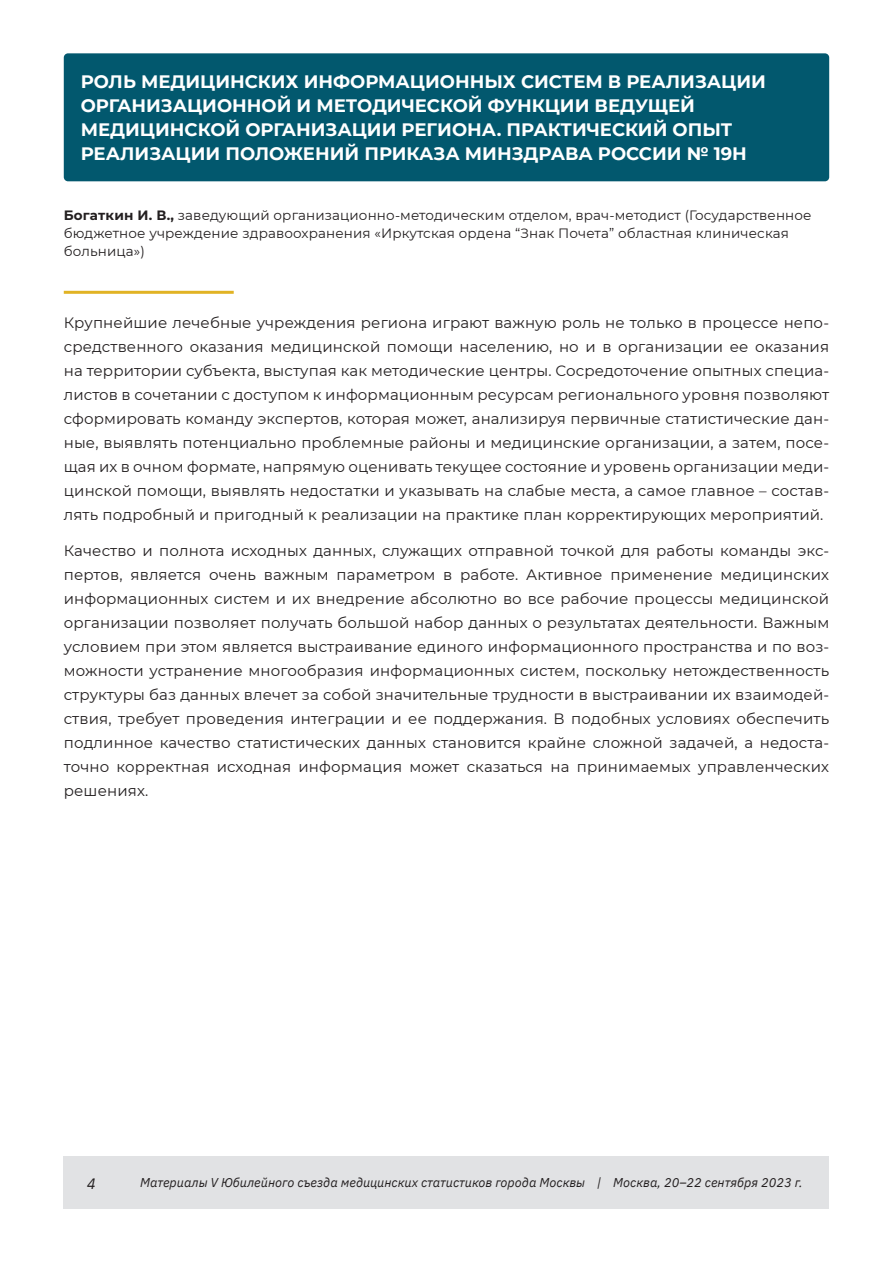
<style>
.page{position:relative;width:893px;height:1263px;background:#fff}
.page>*{position:absolute;margin:0;border:0;box-sizing:border-box;transform-origin:0 0}
.заг{font:700 18px/24px "Montserrat";color:#fff}
.набор{font:15px/24px "Montserrat";letter-spacing:.01em;color:#231f20;text-align:justify}
.набор_1{font:15px/24px "Montserrat";letter-spacing:.01em;color:#231f20;text-align:justify}
.t1{font:italic 15px "IBM Plex Sans";color:#231f20}
.ФИО{font:13.5px/18px "Montserrat";letter-spacing:.01em;color:#231f20}
.t2{font:italic 12.75px "IBM Plex Sans";color:#231f20}
.s1{font-weight:700}
</style>
<div class="page">
<div style="left:64px;top:1157px;width:765px;height:52px;background:#e1e2e4"></div>
<div style="left:64px;top:53px;width:765px;height:128px;background:#02586e;border-radius:4px"></div>
<hr style="left:64px;top:291px;width:170px;height:3px;background:#e1b324">
<p class="заг" style="left:81px;top:68px;width:687px">РОЛЬ МЕДИЦИНСКИХ ИНФОРМАЦИОННЫХ СИСТЕМ В РЕАЛИЗАЦИИ ОРГАНИЗАЦИОННОЙ И МЕТОДИЧЕСКОЙ ФУНКЦИИ ВЕДУЩЕЙ МЕДИЦИНСКОЙ ОРГАНИЗАЦИИ РЕГИОНА. ПРАКТИЧЕСКИЙ ОПЫТ РЕАЛИЗАЦИИ ПОЛОЖЕНИЙ ПРИКАЗА МИНЗДРАВА РОССИИ № 19Н</p>
<p class="ФИО" style="left:64px;top:206px;width:749px"><span class="s1">Богаткин И. В.,</span> заведующий организационно-методическим отделом, врач-методист (Государственное бюджетное учреждение здравоохранения «Иркутская ордена “Знак Почета” областная клиническая больница»)</p>
<p class="набор_1" style="left:64px;top:310px;width:767px">Крупнейшие лечебные учреждения региона играют важную роль не только в процессе непо&shy;средственного оказания медицинской помощи населению, но и в организации ее оказания на территории субъекта, выступая как методические центры. Сосредоточение опытных специа&shy;листов в сочетании с доступом к информационным ресурсам регионального уровня позволяют сформировать команду экспертов, которая может, анализируя первичные статистические дан&shy;ные, выявлять потенциально проблемные районы и медицинские организации, а затем, посе&shy;щая их в очном формате, напрямую оценивать текущее состояние и уровень организации меди&shy;цинской помощи, выявлять недостатки и указывать на слабые места, а самое главное – состав&shy;лять подробный и пригодный к реализации на практике план корректирующих мероприятий.</p>
<p class="набор" style="left:64px;top:538px;width:767px">Качество и полнота исходных данных, служащих отправной точкой для работы команды экс&shy;пертов, является очень важным параметром в работе. Активное применение медицинских информационных систем и их внедрение абсолютно во все рабочие процессы медицинской организации позволяет получать большой набор данных о результатах деятельности. Важным условием при этом является выстраивание единого информационного пространства и по воз&shy;можности устранение многообразия информационных систем, поскольку нетождественность структуры баз данных влечет за собой значительные трудности в выстраивании их взаимодей&shy;ствия, требует проведения интеграции и ее поддержания. В подобных условиях обеспечить подлинное качество статистических данных становится крайне сложной задачей, а недоста&shy;точно корректная исходная информация может сказаться на принимаемых управленческих решениях.</p>
<p class="t1" style="left:87px;top:1172px;width:10px">4</p>
<p class="t2" style="left:140px;top:1173px;width:664px">Материалы V Юбилейного съезда медицинских статистиков города Москвы | Москва, 20–22 сентября 2023 г.</p>
</div>
